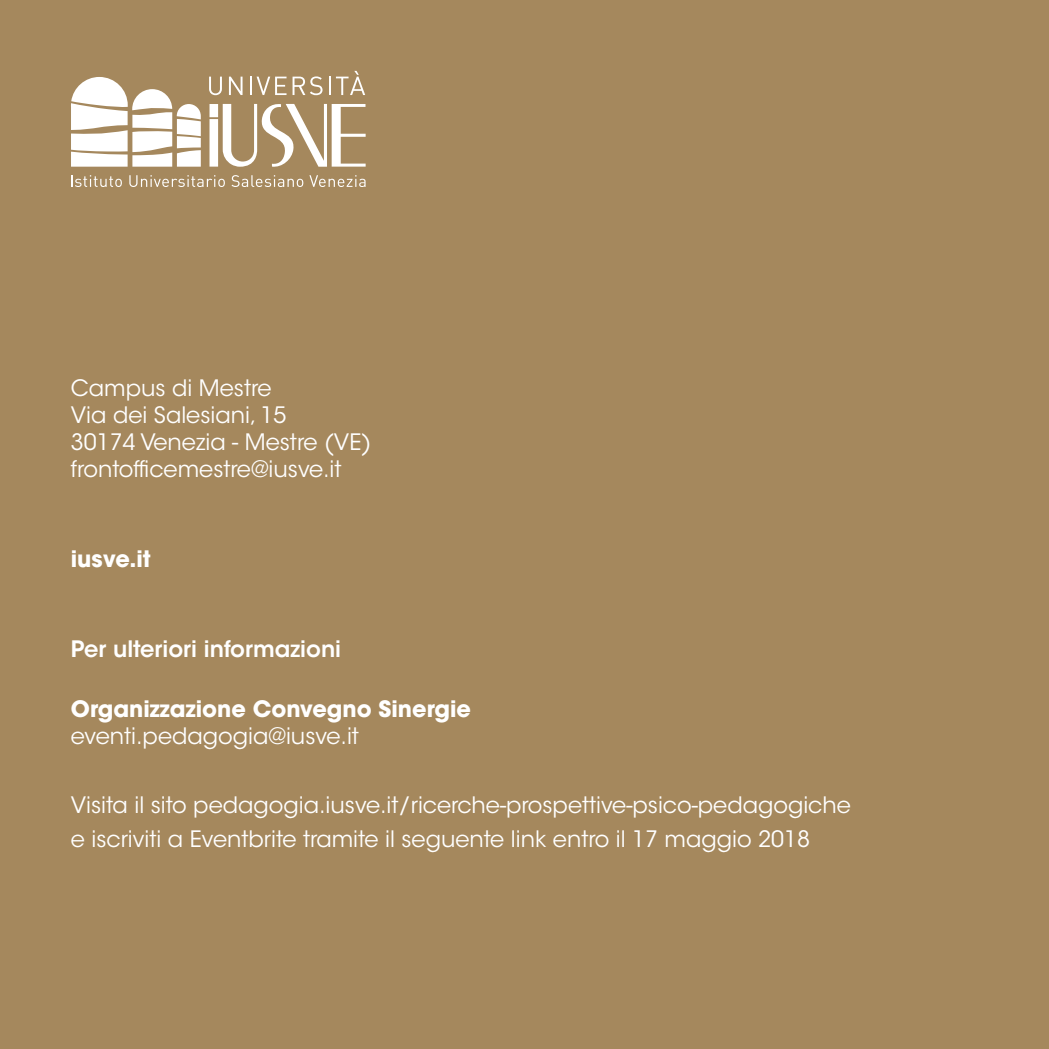
<style>
.page{position:relative;width:1049px;height:1049px;background:#a5885d}
.page>*{position:absolute;margin:0;border:0;box-sizing:border-box;transform-origin:0 0}
.t1{font:22.5px/27px "ITC Avant Garde Std";color:#fff}
.t2{font:700 22.5px "ITC Avant Garde Std";color:#fff}
.t3{font:600 22.5px "ITC Avant Garde Std";color:#fff}
</style>
<div class="page">
<svg style="left:209px;top:104px;width:157px;height:63px"></svg>
<svg style="left:209px;top:77px;width:13px;height:18px"></svg>
<svg style="left:229px;top:77px;width:14px;height:18px"></svg>
<svg style="left:250px;top:77px;width:36px;height:18px"></svg>
<svg style="left:292px;top:76px;width:30px;height:19px"></svg>
<svg style="left:329px;top:71px;width:36px;height:24px"></svg>
<svg style="left:71px;top:175px;width:51px;height:12px"></svg>
<svg style="left:129px;top:175px;width:96px;height:12px"></svg>
<svg style="left:231px;top:175px;width:72px;height:12px"></svg>
<svg style="left:309px;top:175px;width:57px;height:12px"></svg>
<svg style="left:71px;top:77px;width:130px;height:90px"></svg>
<p class="t1" style="left:71px;top:375px;width:302px">Campus di Mestre<br>Via dei Salesiani, 15<br>30174 Venezia - Mestre (VE) frontofficemestre@iusve.it</p>
<p class="t2" style="left:71px;top:544px;width:81px">iusve.it</p>
<p class="t3" style="left:71px;top:635px;width:272px">Per ulteriori informazioni</p>
<p class="t2" style="left:71px;top:694px;width:402px">Organizzazione Convegno Sinergie</p>
<p class="t1" style="left:71px;top:723px;width:290px">eventi.pedagogia@iusve.it</p>
<p class="t1" style="left:71px;top:788px;width:781px;line-height:34px">Visita il sito pedagogia.iusve.it/ricerche-prospettive-psico-pedagogiche e iscriviti a Eventbrite tramite il seguente link entro il 17 maggio 2018</p>
</div>
